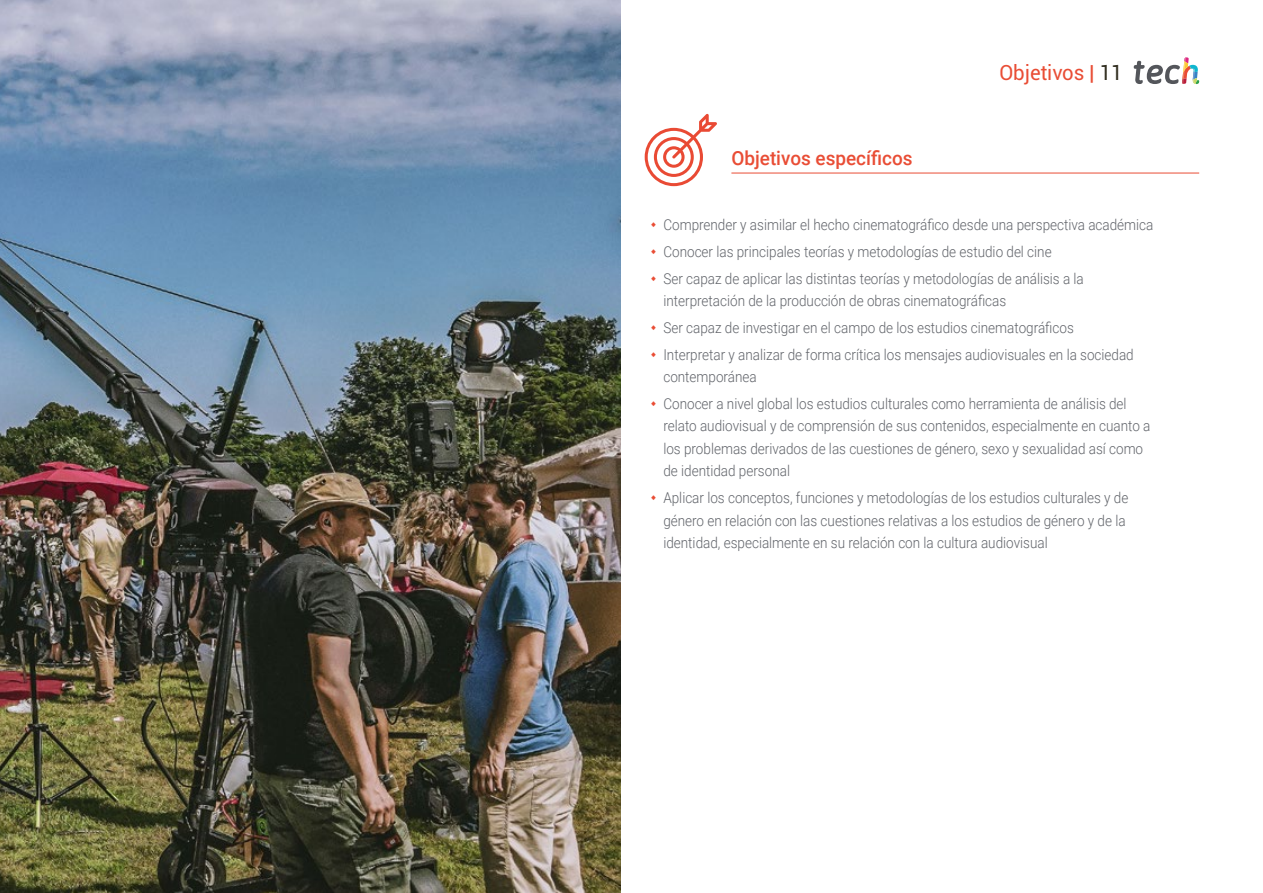
<style>
.page{position:relative;width:1263px;height:893px;background:#fff}
.page>*{position:absolute;margin:0;border:0;box-sizing:border-box;transform-origin:0 0}
.t1{font:21px "Roboto";color:#e94d35}
.t2{font:500 19.5px "Roboto";color:#e94d35}
.t3{font:300 15px/26.7px "Roboto";color:#61646a;scale:.9 1}
.s1{color:#312e20}
</style>
<div class="page">
<hr style="left:731px;top:173px;width:468px;height:1px;background:#e94d35">
<svg style="left:645px;top:114px;width:72px;height:72px"></svg>
<img style="left:0;top:0;width:621px;height:893px">
<svg style="left:1134px;top:57px;width:65px;height:27px"></svg>
<h2 class="t2" style="left:731px;top:144px;width:183px">Objetivos específicos</h2>
<h1 class="t1" style="left:999px;top:57px;width:125px">Objetivos | <span class="s1">11</span></h1>
<p class="t3" style="left:663px;top:211px;width:546px">Comprender y asimilar el hecho cinematográfico desde una perspectiva académica<br>Conocer las principales teorías y metodologías de estudio del cine<br>Ser capaz de aplicar las distintas teorías y metodologías de análisis a la</p>
<p class="t3" style="left:663px;top:287px;width:524px">interpretación de la producción de obras cinematográficas<br>Ser capaz de investigar en el campo de los estudios cinematográficos<br>Interpretar y analizar de forma crítica los mensajes audiovisuales en la sociedad</p>
<p class="t3" style="left:663px;top:363px;width:516px">contemporánea<br>Conocer a nivel global los estudios culturales como herramienta de análisis del</p>
<p class="t3" style="left:663px;top:414px;width:543px;line-height:22.5px">relato audiovisual y de comprensión de sus contenidos, especialmente en cuanto a los problemas derivados de las cuestiones de género, sexo y sexualidad así como de identidad personal</p>
<p class="t3" style="left:663px;top:486px;width:518px;line-height:22.5px">Aplicar los conceptos, funciones y metodologías de los estudios culturales y de género en relación con las cuestiones relativas a los estudios de género y de la identidad, especialmente en su relación con la cultura audiovisual</p>
</div>
